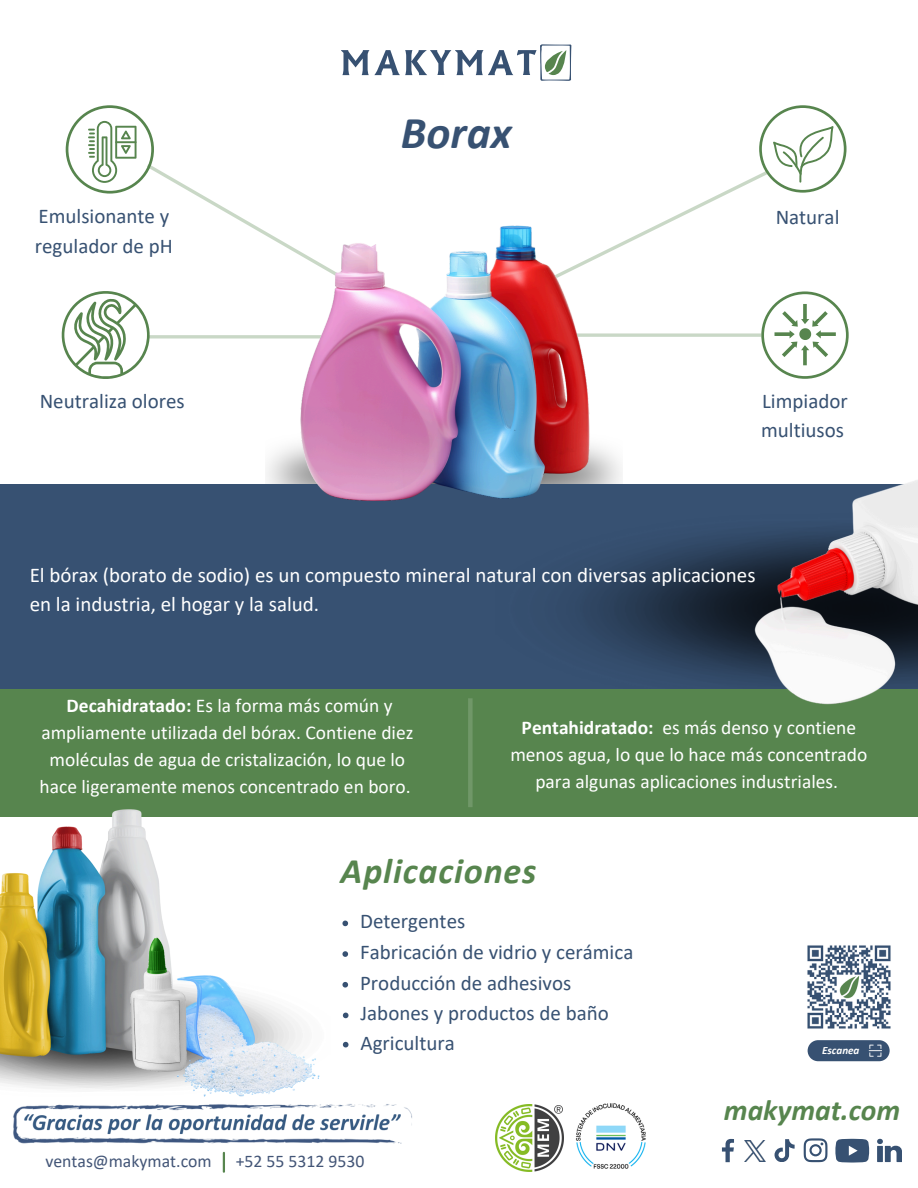
<style>
.page{position:relative;width:918px;height:1188px;background:#fff}
.page>*{position:absolute;margin:0;border:0;box-sizing:border-box;transform-origin:0 0}
.t1{font:italic 700 45.6px "Calibri";color:#375172}
.t2{font:italic 700 36px "Calibri";letter-spacing:.025em;color:#57854e}
.t3{font:italic 700 29.55px "Calibri";color:#57854e}
.t4{font:21px/29.2px "Calibri";color:#375172}
.t5{font:21px/29.2px "Calibri";color:#fff}
.t6{font:19.5px/27px "Calibri";color:#fff;text-align:center}
.t7{font:17.7px "Calibri";color:#435577}
.t8{font:italic 700 11.1px "Calibri";color:#fff}
.s1{font-weight:700}
</style>
<div class="page">
<img style="left:611px;top:454px;width:12px;height:31px">
<div style="left:0;top:485px;width:918px;height:207px;background:#375172"></div>
<div style="left:0;top:689px;width:918px;height:127px;background:#57854e"></div>
<div style="left:468px;top:698px;width:5px;height:109px;background:#709768"></div>
<svg style="left:223px;top:1153px;width:2px;height:19px"></svg>
<img style="left:575px;top:1103px;width:71px;height:66px">
<img style="left:0;top:1057px;width:100px;height:32px">
<img style="left:13px;top:1104px;width:399px;height:40px">
<img style="left:17px;top:1111px;width:388px;height:25px">
<img style="left:496px;top:1104px;width:67px;height:68px">
<svg style="left:808px;top:1040px;width:82px;height:21px"></svg>
<img style="left:807px;top:945px;width:84px;height:84px">
<svg style="left:341px;top:44px;width:230px;height:37px"></svg>
<svg style="left:804px;top:1138px;width:23px;height:24px"></svg>
<svg style="left:877px;top:1139px;width:25px;height:23px"></svg>
<svg style="left:722px;top:1139px;width:12px;height:23px"></svg>
<img style="left:744px;top:1140px;width:22px;height:22px">
<svg style="left:775px;top:1139px;width:20px;height:23px"></svg>
<svg style="left:835px;top:1139px;width:34px;height:23px"></svg>
<img style="left:247px;top:251px;width:364px;height:250px">
<img style="left:724px;top:480px;width:194px;height:225px">
<img style="left:131px;top:977px;width:232px;height:137px">
<img style="left:0;top:809px;width:175px;height:248px">
<img style="left:100px;top:916px;width:118px;height:175px">
<svg style="left:61px;top:105px;width:346px;height:278px"></svg>
<svg style="left:482px;top:105px;width:367px;height:274px"></svg>
<svg style="left:342px;top:921px;width:6px;height:5px"></svg>
<svg style="left:342px;top:951px;width:6px;height:6px"></svg>
<svg style="left:342px;top:982px;width:6px;height:6px"></svg>
<svg style="left:343px;top:1013px;width:6px;height:5px"></svg>
<svg style="left:343px;top:1042px;width:6px;height:5px"></svg>
<p class="t4" style="left:35px;top:203px;width:140px">Emulsionante y regulador de pH</p>
<p class="t4" style="left:40px;top:388px;width:147px">Neutraliza olores</p>
<p class="t1" style="left:401px;top:114px;width:112px">Borax</p>
<p class="t4" style="left:776px;top:204px;width:65px">Natural</p>
<p class="t4" style="left:761px;top:388px;width:88px">Limpiador multiusos</p>
<p class="t5" style="left:30px;top:562px;width:727px">El bórax (borato de sodio) es un compuesto mineral natural con diversas aplicaciones en la industria, el hogar y la salud.</p>
<p class="t6" style="left:40px;top:694px;width:375px"><span class="s1">Decahidratado:</span> Es la forma más común y ampliamente utilizada del bórax. Contiene diez moléculas de agua de cristalización, lo que lo hace ligeramente menos concentrado en boro.</p>
<h5 class="t6" style="left:510px;top:715px;width:359px"><span class="s1">Pentahidratado:</span> es más denso y contiene menos agua, lo que lo hace más concentrado para algunas aplicaciones industriales.</h5>
<p class="t2" style="left:341px;top:856px;width:197px">Aplicaciones</p>
<p class="t4" style="left:360px;top:909px;width:107px">Detergentes</p>
<p class="t4" style="left:360px;top:939px;width:275px">Fabricación de vidrio y cerámica</p>
<p class="t4" style="left:360px;top:970px;width:213px">Producción de adhesivos</p>
<p class="t4" style="left:361px;top:1001px;width:250px">Jabones y productos de baño</p>
<p class="t4" style="left:361px;top:1030px;width:96px">Agricultura</p>
<p class="t7" style="left:45px;top:1154px;width:168px">ventas@makymat.com</p>
<p class="t7" style="left:236px;top:1154px;width:130px">+52 55 5312 9530</p>
<p class="t8" style="left:822px;top:1046px;width:39px">Escanea</p>
<p class="t3" style="left:724px;top:1098px;width:178px">makymat.com</p>
</div>
